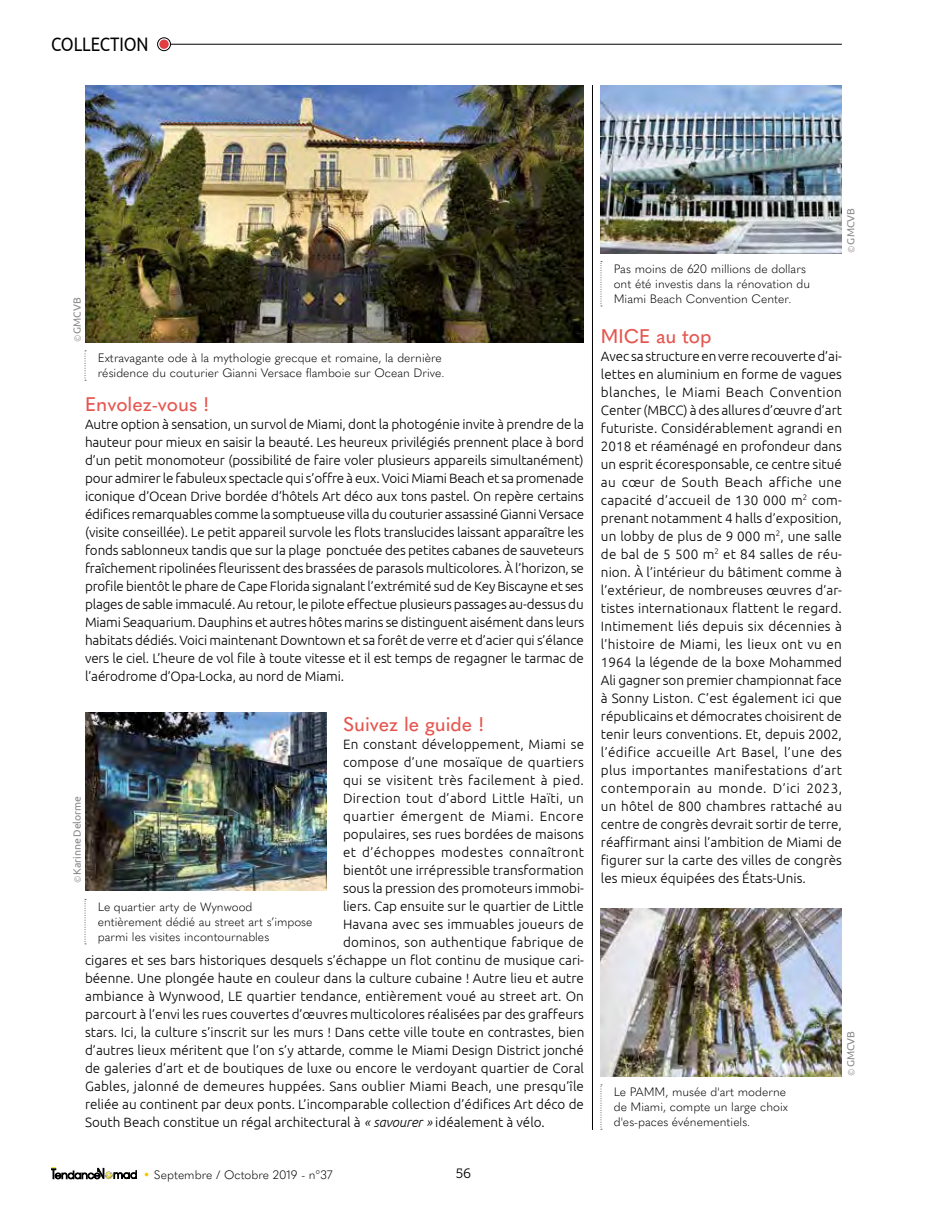
<style>
.page{position:relative;width:927px;height:1212px;background:#fff}
.page>*{position:absolute;margin:0;border:0;box-sizing:border-box;transform-origin:0 0}
.t1{font:500 19.5px "Quasimoda";color:#e55751}
.t2{font:19.5px "Ubuntu";letter-spacing:-.005em;color:#000;scale:.85 1}
.t3{font:300 13.5px/18px "Ubuntu";color:#000;text-align:justify}
.t4{font:300 13.5px "Ubuntu";letter-spacing:.025em;color:#000}
.t5{font:300 13.5px "Ubuntu";letter-spacing:.03em;color:#000}
.t6{font:300 13.5px "Ubuntu";letter-spacing:.035em;color:#000}
.t7{font:13.5px "Museo Slab 300";color:#000}
.t8{font:300 12px/15px "Quasimoda";color:#000}
.t9{font:10.5px "Ubuntu";letter-spacing:-.005em;color:#878787}
.s1{font-weight:300;font-size:9px;color:#a39d9a}
.s2{font-style:italic}
.s3{color:#f6c903}
</style>
<div class="page">
<img style="left:85px;top:85px;width:499px;height:257px">
<svg style="left:84px;top:350px;width:2px;height:31px"></svg>
<img style="left:85px;top:712px;width:241px;height:179px">
<svg style="left:84px;top:899px;width:2px;height:45px"></svg>
<img style="left:601px;top:85px;width:241px;height:168px">
<svg style="left:600px;top:261px;width:2px;height:45px"></svg>
<img style="left:601px;top:908px;width:241px;height:168px">
<svg style="left:600px;top:1084px;width:2px;height:46px"></svg>
<hr style="left:592px;top:85px;width:1px;height:1045px;background:#000">
<div style="left:157px;top:37px;width:14px;height:14px;border:1px solid #000;border-radius:50%"></div>
<div style="left:159px;top:40px;width:10px;height:9px;background:#e23f42;border-radius:50%"></div>
<hr style="left:170px;top:44px;width:672px;height:1px;background:#000">
<svg style="left:51px;top:1167px;width:86px;height:13px"></svg>
<h1 class="t2" style="left:51px;top:32px;width:116px">COLLECTION</h1>
<p class="t9" style="left:71px;top:342px;width:46px;rotate:-90deg"><span class="s1">©</span>GMCVB</p>
<p class="t8" style="left:98px;top:350px;width:348px">Extravagante ode à la mythologie grecque et romaine, la dernière résidence du couturier Gianni Versace flamboie sur Ocean Drive.</p>
<h1 class="t1" style="left:85px;top:389px;width:126px">Envolez-vous !</h1>
<p class="t3" style="left:85px;top:415px;width:501px">Autre option à sensation, un survol de Miami, dont la photogénie invite à prendre de la hauteur pour mieux en saisir la beauté. Les heureux privilégiés prennent place à bord d’un petit monomoteur (possibilité de faire voler plusieurs appareils simultanément) pour admirer le fabuleux spectacle qui s’offre à eux. Voici Miami Beach et sa promenade iconique d’Ocean Drive bordée d’hôtels Art déco aux tons pastel. On repère certains édifices remarquables comme la somptueuse villa du couturier assassiné Gianni Versace (visite conseillée). Le petit appareil survole les flots translucides laissant apparaître les fonds sablonneux tandis que sur la plage ponctuée des petites cabanes de sauveteurs fraîchement ripolinées fleurissent des brassées de parasols multicolores. À l’horizon, se profile bientôt le phare de Cape Florida signalant l’extrémité sud de Key Biscayne et ses plages de sable immaculé. Au retour, le pilote effectue plusieurs passages au-dessus du Miami Seaquarium. Dauphins et autres hôtes marins se distinguent aisément dans leurs habitats dédiés. Voici maintenant Downtown et sa forêt de verre et d’acier qui s’élance vers le ciel. L’heure de vol file à toute vitesse et il est temps de regagner le tarmac de l’aérodrome d’Opa-Locka, au nord de Miami.</p>
<h1 class="t1" style="left:343px;top:709px;width:143px">Suivez le guide !</h1>
<p class="t3" style="left:343px;top:735px;width:243px">En constant développement, Miami se</p>
<p class="t3" style="left:343px;top:753px;width:242px">compose d’une mosaïque de quartiers</p>
<p class="t4" style="left:343px;top:772px;width:242px">qui se visitent très facilement à pied.</p>
<p class="t4" style="left:343px;top:790px;width:242px">Direction tout d’abord Little Haïti, un</p>
<p class="t6" style="left:343px;top:808px;width:242px">quartier émergent de Miami. Encore</p>
<p class="t3" style="left:343px;top:824px;width:242px">populaires, ses rues bordées de maisons</p>
<p class="t5" style="left:343px;top:844px;width:243px">et d’échoppes modestes connaîtront</p>
<p class="t3" style="left:343px;top:860px;width:242px">bientôt une irrépressible transformation</p>
<p class="t3" style="left:343px;top:878px;width:242px">sous la pression des promoteurs immobi-</p>
<p class="t3" style="left:343px;top:896px;width:242px">liers. Cap ensuite sur le quartier de Little</p>
<p class="t3" style="left:343px;top:914px;width:242px">Havana avec ses immuables joueurs de</p>
<p class="t3" style="left:343px;top:932px;width:242px">dominos, son authentique fabrique de</p>
<p class="t3" style="left:85px;top:950px;width:501px">cigares et ses bars historiques desquels s’échappe un flot continu de musique cari-</p>
<p class="t3" style="left:85px;top:968px;width:500px">béenne. Une plongée haute en couleur dans la culture cubaine ! Autre lieu et autre</p>
<p class="t3" style="left:85px;top:986px;width:500px">ambiance à Wynwood, LE quartier tendance, entièrement voué au street art. On</p>
<p class="t3" style="left:85px;top:1004px;width:500px">parcourt à l’envi les rues couvertes d’œuvres multicolores réalisées par des graffeurs</p>
<p class="t3" style="left:85px;top:1022px;width:501px">stars. Ici, la culture s’inscrit sur les murs ! Dans cette ville toute en contrastes, bien</p>
<p class="t3" style="left:85px;top:1040px;width:500px">d’autres lieux méritent que l’on s’y attarde, comme le Miami Design District jonché</p>
<p class="t3" style="left:85px;top:1058px;width:501px">de galeries d’art et de boutiques de luxe ou encore le verdoyant quartier de Coral</p>
<p class="t3" style="left:85px;top:1076px;width:500px">Gables, jalonné de demeures huppées. Sans oublier Miami Beach, une presqu’île</p>
<p class="t3" style="left:85px;top:1094px;width:500px">reliée au continent par deux ponts. L’incomparable collection d’édifices Art déco de</p>
<p class="t3" style="left:85px;top:1112px;width:461px">South Beach constitue un régal architectural à <span class="s2">« savourer »</span> idéalement à vélo.</p>
<p class="t9" style="left:71px;top:883px;width:89px;rotate:-90deg"><span class="s1">©</span>Karinne Delorme</p>
<p class="t8" style="left:98px;top:898px;width:216px">Le quartier arty de Wynwood entièrement dédié au street art s’impose parmi les visites incontournables</p>
<p class="t8" style="left:143px;top:1166px;width:191px"><span class="s3">•</span> Septembre / Octobre 2019 - n°37</p>
<p class="t7" style="left:456px;top:1166px;width:17px">56</p>
<p class="t8" style="left:614px;top:260px;width:198px">Pas moins de 620 millions de dollars ont été investis dans la rénovation du<br>Miami Beach Convention Center.</p>
<p class="t9" style="left:844px;top:253px;width:47px;rotate:-90deg"><span class="s1">©</span>GMCVB</p>
<h1 class="t1" style="left:601px;top:321px;width:112px">MICE au top</h1>
<p class="t3" style="left:601px;top:347px;width:243px">Avec sa structure en verre recouverte d’ai&shy;lettes en aluminium en forme de vagues blanches, le Miami Beach Convention Center (MBCC) à des allures d’œuvre d’art futuriste. Considérablement agrandi en 2018 et réaménagé en profondeur dans un esprit écoresponsable, ce centre situé au cœur de South Beach affiche une capacité d’accueil de 130 000 m<sup>2</sup> com&shy;prenant notamment 4 halls d’exposition, un lobby de plus de 9 000 m<sup>2</sup>, une salle de bal de 5 500 m<sup>2</sup> et 84 salles de réu&shy;nion. À l’intérieur du bâtiment comme à l’extérieur, de nombreuses œuvres d’ar&shy;tistes internationaux flattent le regard.<br>Intimement liés depuis six décennies à l’histoire de Miami, les lieux ont vu en 1964 la légende de la boxe Mohammed Ali gagner son premier championnat face à Sonny Liston. C’est également ici que républicains et démocrates choisirent de tenir leurs conventions. Et, depuis 2002, l’édifice accueille Art Basel, l’une des plus importantes manifestations d’art contemporain au monde. D’ici 2023, un hôtel de 800 chambres rattaché au centre de congrès devrait sortir de terre, réaffirmant ainsi l’ambition de Miami de figurer sur la carte des villes de congrès les mieux équipées des États-Unis.</p>
<p class="t8" style="left:614px;top:1084px;width:176px">Le PAMM, musée d'art moderne de Miami, compte un large choix d'es-paces événementiels.</p>
<p class="t9" style="left:844px;top:1076px;width:46px;rotate:-90deg"><span class="s1">©</span>GMCVB</p>
</div>
